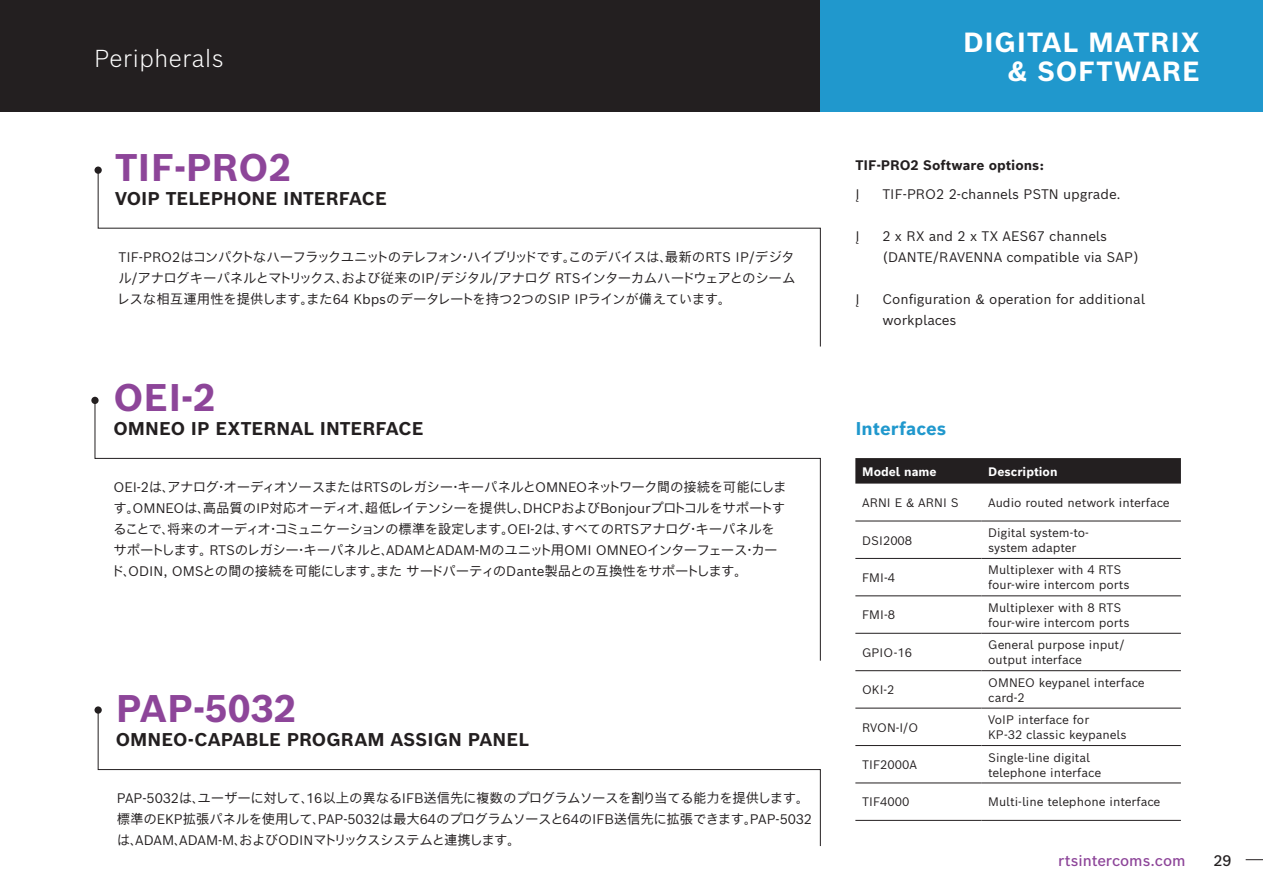
<style>
.page{position:relative;width:1263px;height:893px;background:#fff}
.page>*{position:absolute;margin:0;border:0;box-sizing:border-box;transform-origin:0 0}
.t1{font:700 37.5px "Bosch Sans";color:#8d4599}
.t2{font:700 27px/28.5px "Bosch Sans";letter-spacing:.03em;color:#fff;text-align:right}
.t3{font:300 24px "Bosch Sans";letter-spacing:.025em;color:#fff}
.t4{font:700 18px "Bosch Sans";letter-spacing:.005em;color:#231f20}
.t5{font:700 18px "Bosch Sans";color:#2098cd}
.t6{font:500 15px "Bosch Sans";color:#8d4599}
.t7{font:500 15px "Bosch Sans";color:#231f20}
.t8{font:13.5px/21px "Bosch Sans Japanese";letter-spacing:-.025em;color:#231f20}
.t9{font:13.5px/21px "Bosch Sans";color:#231f20}
.t10{font:700 13.5px "Bosch Sans";color:#231f20}
.t11{font:12px/15px "Bosch Sans";color:#231f20}
.t12{font:700 12px "Bosch Sans";color:#fff}
</style>
<div class="page">
<div style="left:0;top:0;width:1263px;height:112px;background:#231f20"></div>
<svg style="left:1246px;top:859px;width:17px;height:1px"></svg>
<div style="left:821px;top:0;width:442px;height:112px;background:#2098cd"></div>
<svg style="left:97px;top:714px;width:724px;height:133px"></svg>
<div style="left:95px;top:706px;width:7px;height:8px;background:#231f20;border-radius:50%"></div>
<svg style="left:94px;top:403px;width:727px;height:258px"></svg>
<div style="left:91px;top:397px;width:8px;height:7px;background:#231f20;border-radius:50%"></div>
<svg style="left:97px;top:172px;width:724px;height:175px"></svg>
<div style="left:95px;top:167px;width:7px;height:7px;background:#231f20;border-radius:50%"></div>
<svg style="left:855px;top:458px;width:326px;height:26px;background:#272324"></svg>
<hr style="left:855px;top:521px;width:126px;height:1px;background:#231f20">
<hr style="left:981px;top:521px;width:200px;height:1px;background:#231f20">
<hr style="left:855px;top:558px;width:126px;height:1px;background:#231f20">
<hr style="left:981px;top:558px;width:200px;height:1px;background:#231f20">
<hr style="left:855px;top:595px;width:126px;height:1px;background:#231f20">
<hr style="left:981px;top:595px;width:200px;height:1px;background:#231f20">
<hr style="left:855px;top:633px;width:126px;height:1px;background:#231f20">
<hr style="left:981px;top:633px;width:200px;height:1px;background:#231f20">
<hr style="left:855px;top:670px;width:126px;height:1px;background:#231f20">
<hr style="left:981px;top:670px;width:200px;height:1px;background:#231f20">
<hr style="left:855px;top:708px;width:126px;height:1px;background:#231f20">
<hr style="left:981px;top:708px;width:200px;height:1px;background:#231f20">
<hr style="left:855px;top:745px;width:126px;height:1px;background:#231f20">
<hr style="left:981px;top:745px;width:200px;height:1px;background:#231f20">
<hr style="left:855px;top:783px;width:126px;height:1px;background:#231f20">
<hr style="left:981px;top:783px;width:200px;height:1px;background:#231f20">
<hr style="left:855px;top:820px;width:126px;height:1px;background:#231f20">
<hr style="left:981px;top:820px;width:200px;height:1px;background:#231f20">
<h3 class="t3" style="left:94px;top:41px;width:131px">Peripherals</h3>
<h1 class="t1" style="left:115px;top:136px;width:178px">TIF-PRO2</h1>
<h3 class="t4" style="left:115px;top:183px;width:273px">VOIP TELEPHONE INTERFACE</h3>
<p class="t8" style="left:117px;top:245px;width:680px;text-align:justify">TIF-PRO2はコンパクトなハーフラックユニットのテレフォン・ハイブリッドです。このデバイスは、最新のRTS IP/デジタル/アナログキーパネルとマトリックス、および従来のIP/デジタル/アナログ RTSインターカムハードウェアとのシームレスな相互運用性を提供します。また64 Kbpsのデータレートを持つ2つのSIP IPラインが備えています。</p>
<h1 class="t1" style="left:113px;top:366px;width:104px">OEI-2</h1>
<h3 class="t4" style="left:113px;top:413px;width:312px">OMNEO IP EXTERNAL INTERFACE</h3>
<p class="t8" style="left:111px;top:475px;width:677px">OEI-2は、アナログ・オーディオソースまたはRTSのレガシー・キーパネルとOMNEOネットワーク間の接続を可能にします。OMNEOは、高品質のIP対応オーディオ、超低レイテンシーを提供し、DHCPおよびBonjourプロトコルをサポートすることで、将来のオーディオ・コミュニケーションの標準を設定します。OEI-2は、すべてのRTSアナログ・キーパネルをサポートします。RTSのレガシー・キーパネルと、ADAMとADAM-Mのユニット用OMI OMNEOインターフェース・カード、ODIN, OMSとの間の接続を可能にします。また サードパーティのDante製品との互換性をサポートします。</p>
<h1 class="t1" style="left:116px;top:677px;width:182px">PAP-5032</h1>
<h3 class="t4" style="left:116px;top:724px;width:415px">OMNEO-CAPABLE PROGRAM ASSIGN PANEL</h3>
<p class="t8" style="left:117px;top:786px;width:697px">PAP-5032は、ユーザーに対して、16以上の異なるIFB送信先に複数のプログラムソースを割り当てる能力を提供します。標準のEKP拡張パネルを使用して、PAP-5032は最大64のプログラムソースと64のIFB送信先に拡張できます。PAP-5032は、ADAM、ADAM-M、およびODINマトリックスシステムと連携します。</p>
<h2 class="t2" style="left:963px;top:26px;width:238px">DIGITAL MATRIX &amp; SOFTWARE</h2>
<p class="t10" style="left:855px;top:154px;width:190px">TIF-PRO2 Software options:</p>
<p class="t8" style="left:855px;top:183px;width:6px">f</p>
<p class="t9" style="left:882px;top:183px;width:240px">TIF-PRO2 2-channels PSTN upgrade.</p>
<p class="t8" style="left:855px;top:225px;width:6px">f</p>
<p class="t9" style="left:882px;top:225px;width:258px">2 x RX and 2 x TX AES67 channels (DANTE/RAVENNA compatible via SAP)</p>
<p class="t8" style="left:855px;top:288px;width:6px">f</p>
<p class="t9" style="left:882px;top:288px;width:264px">Configuration &amp; operation for additional workplaces</p>
<h3 class="t5" style="left:855px;top:413px;width:92px">Interfaces</h3>
<p class="t12" style="left:862px;top:461px;width:76px">Model name</p>
<p class="t12" style="left:988px;top:461px;width:71px">Description</p>
<p class="t11" style="left:862px;top:494px;width:98px">ARNI E &amp; ARNI S</p>
<p class="t11" style="left:988px;top:494px;width:183px">Audio routed network interface</p>
<p class="t11" style="left:862px;top:532px;width:52px">DSI2008</p>
<p class="t11" style="left:988px;top:524px;width:102px">Digital system-to&shy;system adapter</p>
<p class="t11" style="left:862px;top:569px;width:34px">FMI-4</p>
<p class="t11" style="left:988px;top:561px;width:143px">Multiplexer with 4 RTS four-wire intercom ports</p>
<p class="t11" style="left:862px;top:606px;width:34px">FMI-8</p>
<p class="t11" style="left:988px;top:599px;width:143px">Multiplexer with 8 RTS four-wire intercom ports</p>
<p class="t11" style="left:862px;top:644px;width:51px">GPIO-16</p>
<p class="t11" style="left:988px;top:636px;width:138px">General purpose input/ output interface</p>
<p class="t11" style="left:862px;top:681px;width:34px">OKI-2</p>
<p class="t11" style="left:988px;top:674px;width:158px">OMNEO keypanel interface card-2</p>
<p class="t11" style="left:862px;top:719px;width:58px">RVON-I/O</p>
<p class="t11" style="left:988px;top:711px;width:140px">VoIP interface for<br>KP-32 classic keypanels</p>
<p class="t11" style="left:862px;top:756px;width:56px">TIF2000A</p>
<p class="t11" style="left:988px;top:749px;width:115px">Single-line digital telephone interface</p>
<p class="t11" style="left:862px;top:793px;width:49px">TIF4000</p>
<p class="t11" style="left:988px;top:793px;width:174px">Multi-line telephone interface</p>
<p class="t6" style="left:1058px;top:849px;width:129px">rtsintercoms.com</p>
<p class="t7" style="left:1213px;top:849px;width:20px">29</p>
</div>
